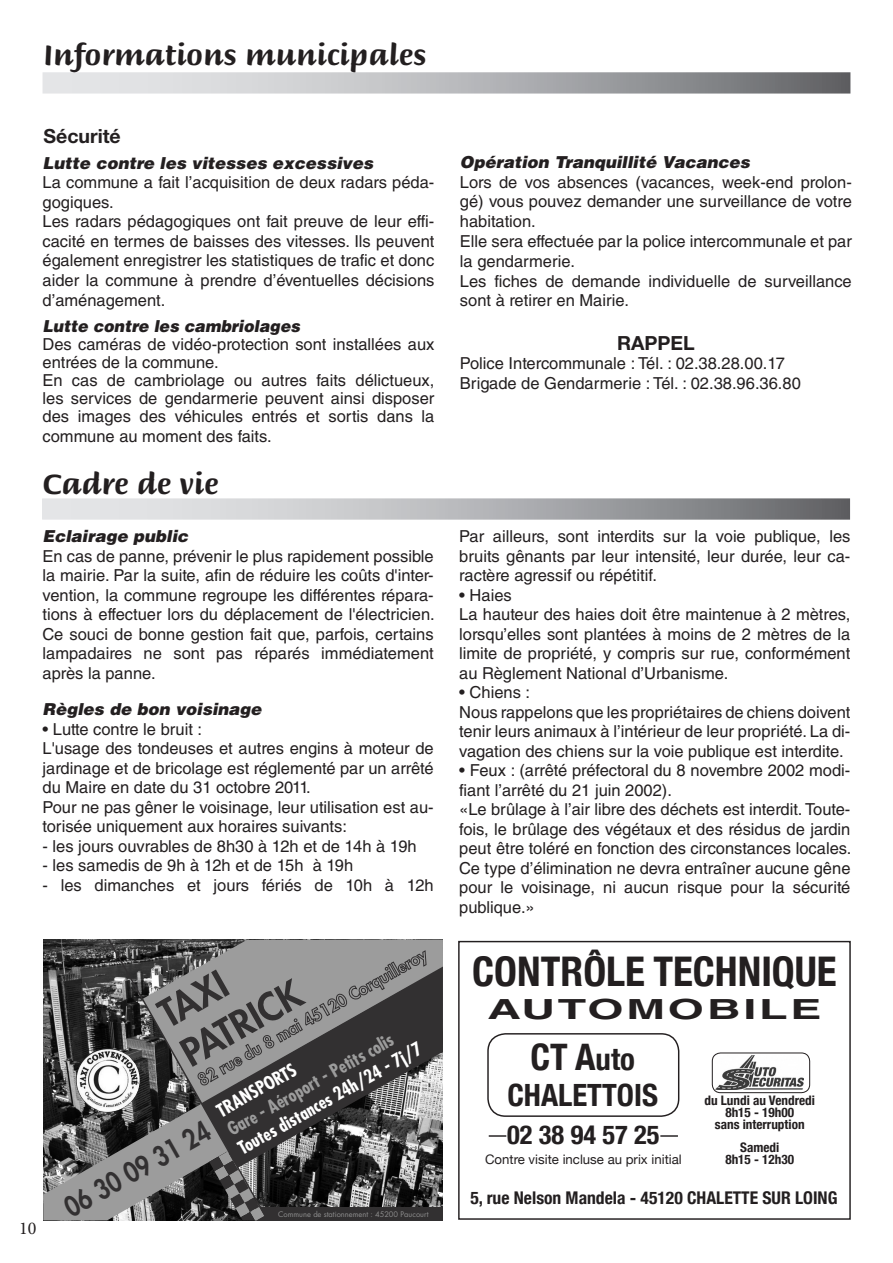
<style>
.page{position:relative;width:893px;height:1263px;background:#fff}
.page>*{position:absolute;margin:0;border:0;box-sizing:border-box;transform-origin:0 0}
.t1{font:700 condensed 40.95px "Helvetica Neue";color:#231f20}
.t2{font:800 37.5px/45.3px "Futura Std";color:#323031}
.t3{font:700 condensed 36.45px "Helvetica Neue";color:#231f20}
.t4{font:700 condensed 30.6px "Helvetica Neue";color:#231f20}
.t5{font:700 30px "Briem Script Std";color:#231f20}
.t6{font:700 27.75px "Helvetica LT Std";letter-spacing:.06em;color:#231f20;scale:1.68 1}
.t7{font:800 27px "Futura Std";color:#323031;scale:.87 1}
.t8{font:700 condensed 26.25px "Helvetica Neue";color:#231f20}
.t9{font:700 19.5px "Helvetica Neue";color:#231f20}
.t10{font:700 condensed 18px/21.5px "Futura Std";color:#fff}
.t11{font:18px "Minion Pro";color:#231f20}
.t12{font:700 condensed 17.55px "Helvetica Neue";color:#231f20}
.t13{font:16.5px/19.5px "Helvetica LT Std";color:#231f20;text-align:justify}
.t14{font:italic 900 16.5px "Helvetica LT Std";color:#231f20}
.t15{font:italic 900 16.5px "Helvetica LT Std";color:#231f20;scale:.95 1}
.t16{font:700 condensed 13.2px/11.7px "Helvetica Neue";color:#231f20;text-align:center}
.t17{font:13.2px "Helvetica Neue";color:#231f20}
.t18{font:7.5px "Futura Std";color:#8d8d8d}
.s1{color:#9c9c9c}
.s2{font-size:30.6px}
</style>
<div class="page">
<svg style="left:46px;top:75px;width:801px;height:16px"></svg>
<div style="left:43px;top:72px;width:807px;height:22px;border:2px solid #fff"></div>
<img style="left:43px;top:940px;width:400px;height:266px">
<div style="left:294px;top:940px;width:149px;height:26px;background:#9c9c9c"></div>
<svg style="left:294px;top:966px;width:149px;height:202px"></svg>
<svg style="left:294px;top:950px;width:132px;height:136px"></svg>
<div style="left:255px;top:1206px;width:188px;height:14px;background:#323031"></div>
<img style="left:76px;top:1048px;width:64px;height:64px;border-radius:32px">
<svg style="left:43px;top:1104px;width:54px;height:116px"></svg>
<svg style="left:97px;top:940px;width:197px;height:280px"></svg>
<img style="left:716px;top:1055px;width:88px;height:34px">
<div style="left:487px;top:1033px;width:192px;height:84px;border:1px solid #231f20;border-radius:18px"></div>
<svg style="left:489px;top:1135px;width:17px;height:2px"></svg>
<svg style="left:660px;top:1135px;width:18px;height:2px"></svg>
<div style="left:712px;top:1052px;width:98px;height:41px;border:1px solid #231f20;border-radius:8px"></div>
<div style="left:458px;top:941px;width:393px;height:279px;border:1px solid #231f20"></div>
<svg style="left:45px;top:501px;width:802px;height:16px"></svg>
<div style="left:42px;top:498px;width:808px;height:22px;border:2px solid #fff"></div>
<p class="t5" style="left:44px;top:38px;width:384px">Informations municipales</p>
<p class="t9" style="left:44px;top:124px;width:79px">Sécurité</p>
<p class="t14" style="left:43px;top:152px;width:332px">Lutte contre les vitesses excessives</p>
<p class="t13" style="left:43px;top:173px;width:393px">La commune a fait l’acquisition de deux radars péda&shy;gogiques.</p>
<p class="t13" style="left:43px;top:212px;width:393px">Les radars pédagogiques ont fait preuve de leur effi&shy;cacité en termes de baisses des vitesses. Ils peuvent également enregistrer les statistiques de trafic et donc aider la commune à prendre d’éventuelles décisions d’aménagement.</p>
<p class="t15" style="left:43px;top:315px;width:273px">Lutte contre les cambriolages</p>
<p class="t13" style="left:43px;top:335px;width:393px;line-height:18px">Des caméras de vidéo-protection sont installées aux entrées de la commune.</p>
<p class="t13" style="left:43px;top:371px;width:393px;line-height:18px">En cas de cambriolage ou autres faits délictueux, les services de gendarmerie peuvent ainsi disposer des images des véhicules entrés et sortis dans la</p>
<p class="t13" style="left:43px;top:426px;width:231px">commune au moment des faits.</p>
<p class="t5" style="left:43px;top:467px;width:178px">Cadre de vie</p>
<p class="t14" style="left:43px;top:525px;width:147px">Eclairage public</p>
<p class="t13" style="left:43px;top:546px;width:394px">En cas de panne, prévenir le plus rapidement possible la mairie. Par la suite, afin de réduire les coûts d'inter&shy;vention, la commune regroupe les différentes répara&shy;tions à effectuer lors du déplacement de l'électricien.<br>Ce souci de bonne gestion fait que, parfois, certains lampadaires ne sont pas réparés immédiatement après la panne.</p>
<p class="t14" style="left:43px;top:698px;width:221px">Règles de bon voisinage</p>
<p class="t13" style="left:43px;top:719px;width:161px">• Lutte contre le bruit :</p>
<p class="t13" style="left:43px;top:739px;width:393px">L'usage des tondeuses et autres engins à moteur de jardinage et de bricolage est réglementé par un arrêté du Maire en date du 31 octobre 2011.</p>
<p class="t13" style="left:43px;top:797px;width:393px">Pour ne pas gêner le voisinage, leur utilisation est au&shy;torisée uniquement aux horaires suivants:</p>
<p class="t13" style="left:43px;top:836px;width:376px">- les jours ouvrables de 8h30 à 12h et de 14h à 19h</p>
<p class="t13" style="left:43px;top:856px;width:312px">- les samedis de 9h à 12h et de 15h à 19h</p>
<p class="t13" style="left:43px;top:875px;width:393px">- les dimanches et jours fériés de 10h à 12h</p>
<p class="t11" style="left:19px;top:1216px;width:19px">10</p>
<p class="t2" style="left:150px;top:997px;width:134px;rotate:-30deg">TAXI<br>PATRICK</p>
<p class="t10" style="left:213px;top:1102px;width:210px;rotate:-29deg">TRANSPORTS<br><span class="s1">Gare - Aéroport - Petits colis<br></span>Toutes distances 24h/24 - 7j/7</p>
<p class="t7" style="left:58px;top:1193px;width:189px;rotate:-29deg">06 30 09 31 24</p>
<p class="t18" style="left:278px;top:1209px;width:152px">Commune de stationnement : 45200 Paucourt</p>
<p class="t14" style="left:460px;top:151px;width:292px">Opération Tranquillité Vacances</p>
<p class="t13" style="left:460px;top:172px;width:393px">Lors de vos absences (vacances, week-end prolon&shy;gé) vous pouvez demander une surveillance de votre habitation.</p>
<p class="t13" style="left:460px;top:231px;width:393px">Elle sera effectuée par la police intercommunale et par la gendarmerie.</p>
<p class="t13" style="left:460px;top:271px;width:393px">Les fiches de demande individuelle de surveillance sont à retirer en Mairie.</p>
<p class="t9" style="left:617px;top:331px;width:79px">RAPPEL</p>
<p class="t13" style="left:460px;top:354px;width:327px">Police Intercommunale : Tél. : 02.38.28.00.17</p>
<p class="t13" style="left:460px;top:374px;width:342px">Brigade de Gendarmerie : Tél. : 02.38.96.36.80</p>
<p class="t13" style="left:459px;top:526px;width:393px">Par ailleurs, sont interdits sur la voie publique, les bruits gênants par leur intensité, leur durée, leur ca&shy;ractère agressif ou répétitif.</p>
<p class="t13" style="left:459px;top:585px;width:54px">• Haies</p>
<p class="t13" style="left:459px;top:604px;width:393px">La hauteur des haies doit être maintenue à 2 mètres, lorsqu’elles sont plantées à moins de 2 mètres de la limite de propriété, y compris sur rue, conformément au Règlement National d’Urbanisme.</p>
<p class="t13" style="left:459px;top:682px;width:72px">• Chiens :</p>
<p class="t13" style="left:459px;top:702px;width:393px">Nous rappelons que les propriétaires de chiens doivent tenir leurs animaux à l’intérieur de leur propriété. La di&shy;vagation des chiens sur la voie publique est interdite.</p>
<p class="t13" style="left:459px;top:760px;width:393px">• Feux : (arrêté préfectoral du 8 novembre 2002 modi&shy;fiant l’arrêté du 21 juin 2002).</p>
<p class="t13" style="left:459px;top:799px;width:394px">«Le brûlage à l’air libre des déchets est interdit. Toute&shy;fois, le brûlage des végétaux et des résidus de jardin peut être toléré en fonction des circonstances locales.<br>Ce type d’élimination ne devra entraîner aucune gêne pour le voisinage, ni aucun risque pour la sécurité publique.»</p>
<p class="t1" style="left:472px;top:937px;width:366px">CONTRÔLE TECHNIQUE</p>
<p class="t6" style="left:487px;top:992px;width:200px">AUTOMOBILE</p>
<p class="t3" style="left:530px;top:1026px;width:106px">CT A<span class="s2">uto</span></p>
<p class="t4" style="left:507px;top:1070px;width:152px">CHALETTOIS</p>
<p class="t8" style="left:507px;top:1113px;width:154px">02 38 94 57 25</p>
<p class="t17" style="left:485px;top:1149px;width:198px">Contre visite incluse au prix initial</p>
<p class="t12" style="left:470px;top:1183px;width:368px">5, rue Nelson Mandela - 45120 CHALETTE SUR LOING</p>
<p class="t16" style="left:704px;top:1094px;width:112px">du Lundi au Vendredi<br>8h15 - 19h00<br>sans interruption</p>
<p class="t16" style="left:725px;top:1140px;width:70px">Samedi<br>8h15 - 12h30</p>
</div>
